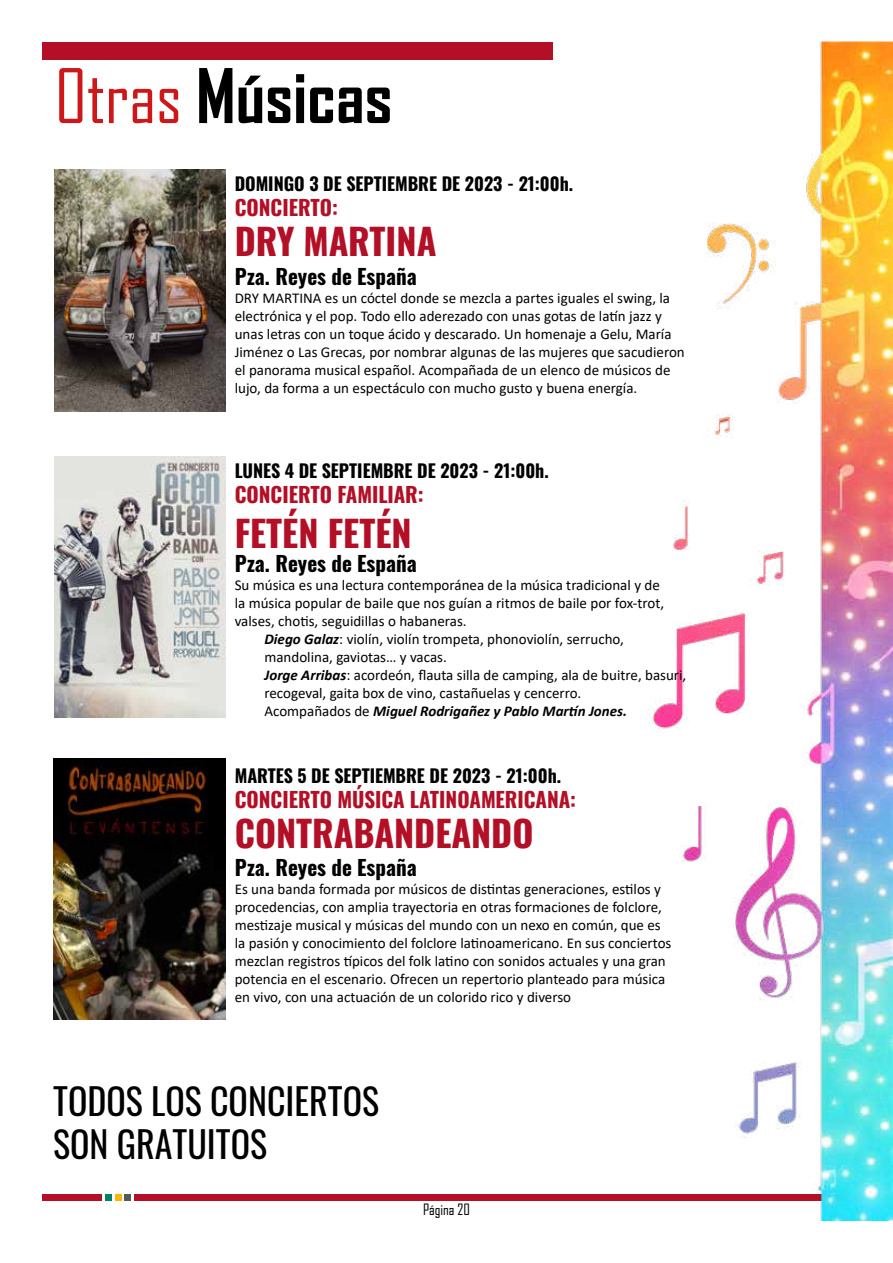
<style>
.page{position:relative;width:893px;height:1263px;background:#fff}
.page>*{position:absolute;margin:0;border:0;box-sizing:border-box;transform-origin:0 0}
.t1{font:700 72px "Agency FB";color:#000}
.t2{font:700 36px "Oswald";color:#b30f26}
.t3{font:36px/43.2px "Oswald";color:#000}
.t4{font:700 21px "Oswald";color:#b30f26}
.t5{font:700 21px "Oswald";color:#000}
.t6{font:700 18px "Oswald";color:#000}
.t7{font:15px/18px "Calibri";color:#000}
.t8{font:italic 700 15px "Calibri";color:#000}
.t9{font:15px "Agency FB";color:#000}
.s1{font-weight:400;color:#cd1719}
.s2{font-weight:700;font-style:italic}
.s3{font-weight:400;font-style:normal}
</style>
<div class="page">
<div style="left:43px;top:43px;width:510px;height:17px;background:#b30f26"></div>
<div style="left:43px;top:1194px;width:59px;height:6px;background:#b30f26"></div>
<div style="left:105px;top:1194px;width:7px;height:6px;background:#007f69"></div>
<svg style="left:115px;top:1194px;width:6px;height:6px"></svg>
<div style="left:124px;top:1194px;width:7px;height:6px;background:#575756"></div>
<div style="left:134px;top:1194px;width:759px;height:6px;background:#b30f26"></div>
<img style="left:586px;top:41px;width:307px;height:1179px">
<img style="left:55px;top:169px;width:170px;height:242px">
<img style="left:55px;top:457px;width:170px;height:260px">
<img style="left:53px;top:758px;width:172px;height:261px">
<h1 class="t1" style="left:55px;top:51px;width:339px"><span class="s1">Otras</span> Músicas</h1>
<p class="t6" style="left:235px;top:168px;width:340px">DOMINGO 3 DE SEPTIEMBRE DE 2023 - 21:00h.</p>
<h3 class="t4" style="left:235px;top:189px;width:105px">CONCIERTO:</h3>
<h2 class="t2" style="left:235px;top:210px;width:203px">DRY MARTINA</h2>
<h3 class="t5" style="left:235px;top:257px;width:183px">Pza. Reyes de España</h3>
<p class="t7" style="left:235px;top:288px;width:452px">DRY MARTINA es un cóctel donde se mezcla a partes iguales el swing, la electrónica y el pop. Todo ello aderezado con unas gotas de latín jazz y unas letras con un toque ácido y descarado. Un homenaje a Gelu, María Jiménez o Las Grecas, por nombrar algunas de las mujeres que sacudieron el panorama musical español. Acompañada de un elenco de músicos de lujo, da forma a un espectáculo con mucho gusto y buena energía.</p>
<p class="t6" style="left:235px;top:455px;width:316px">LUNES 4 DE SEPTIEMBRE DE 2023 - 21:00h.</p>
<h3 class="t4" style="left:235px;top:476px;width:190px">CONCIERTO FAMILIAR:</h3>
<h2 class="t2" style="left:235px;top:501px;width:178px">FETÉN FETÉN</h2>
<h3 class="t5" style="left:235px;top:544px;width:183px">Pza. Reyes de España</h3>
<p class="t7" style="left:235px;top:575px;width:427px">Su música es una lectura contemporánea de la música tradicional y de</p>
<p class="t7" style="left:235px;top:593px;width:431px">la música popular de baile que nos guían a ritmos de baile por fox-trot,</p>
<p class="t7" style="left:235px;top:611px;width:233px">valses, chotis, seguidillas o habaneras.</p>
<p class="t7" style="left:264px;top:629px;width:361px"><span class="s2">Diego Galaz</span>: violín, violín trompeta, phonoviolín, serrucho,</p>
<p class="t7" style="left:264px;top:647px;width:184px">mandolina, gaviotas… y vacas.</p>
<p class="t7" style="left:264px;top:665px;width:423px"><span class="s2">Jorge Arribas</span>: acordeón, flauta silla de camping, ala de buitre, basuri,</p>
<p class="t7" style="left:264px;top:683px;width:318px">recogeval, gaita box de vino, castañuelas y cencerro.</p>
<p class="t8" style="left:264px;top:700px;width:364px"><span class="s3">Acompañados de</span> Miguel Rodrigañez y Pablo Martín Jones.</p>
<p class="t6" style="left:235px;top:759px;width:328px">MARTES 5 DE SEPTIEMBRE DE 2023 - 21:00h.</p>
<h3 class="t4" style="left:235px;top:781px;width:343px">CONCIERTO MÚSICA LATINOAMERICANA:</h3>
<h2 class="t2" style="left:235px;top:801px;width:300px">CONTRABANDEANDO</h2>
<h3 class="t5" style="left:235px;top:849px;width:183px">Pza. Reyes de España</h3>
<p class="t7" style="left:235px;top:880px;width:438px">Es una banda formada por músicos de distintas generaciones, estilos y procedencias, con amplia trayectoria en otras formaciones de folclore, mestizaje musical y músicas del mundo con un nexo en común, que es la pasión y conocimiento del folclore latinoamericano. En sus conciertos mezclan registros típicos del folk latino con sonidos actuales y una gran potencia en el escenario. Ofrecen un repertorio planteado para música en vivo, con una actuación de un colorido rico y diverso</p>
<h2 class="t3" style="left:53px;top:1076px;width:327px">TODOS LOS CONCIERTOS<br>SON GRATUITOS</h2>
<p class="t9" style="left:423px;top:1200px;width:48px">Página 20</p>
</div>
